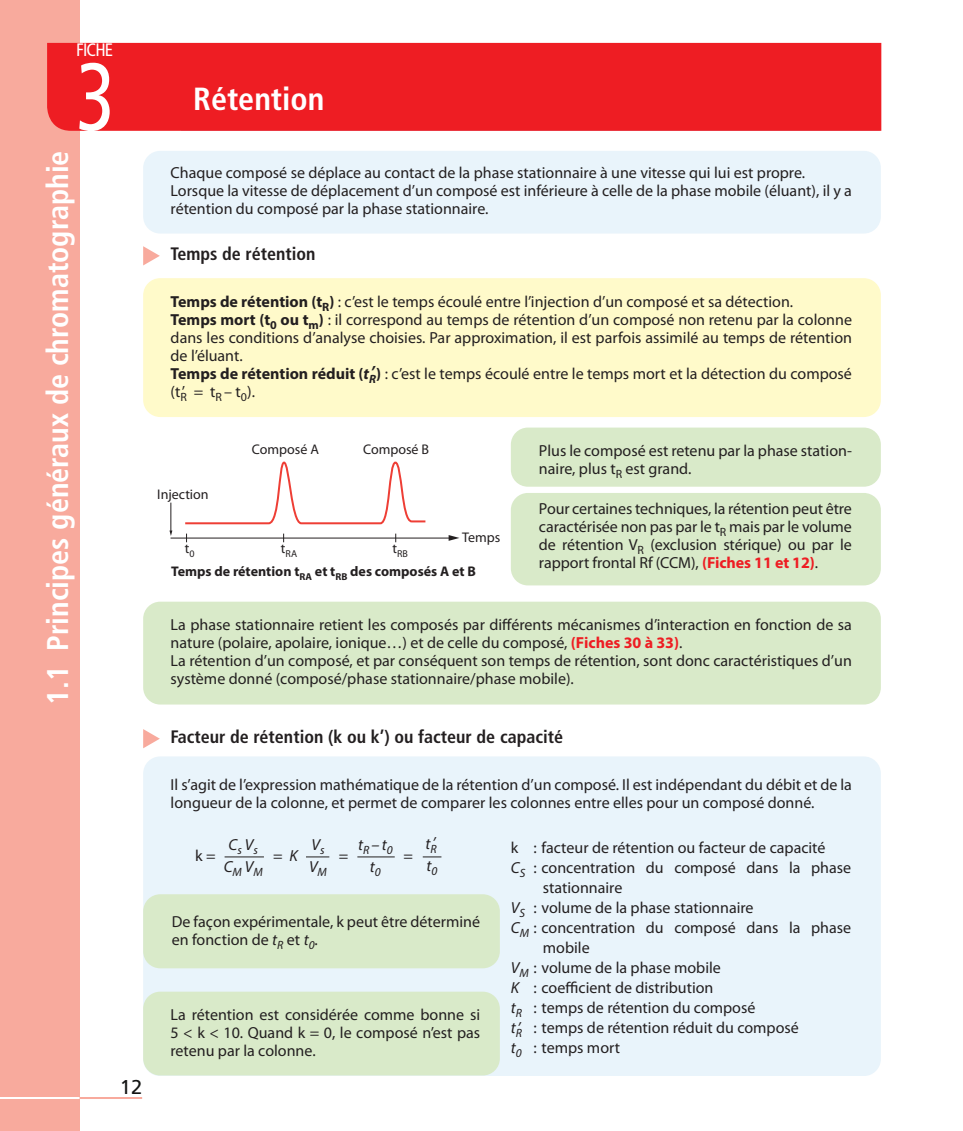
<style>
.page{position:relative;width:963px;height:1131px;background:#fff}
.page>*{position:absolute;margin:0;border:0;box-sizing:border-box;transform-origin:0 0}
.t1{font:condensed 96px "Frutiger LT Std";color:#fff;scale:.84 1}
.t2{font:700 condensed 32px "Frutiger LT Std";color:#fff}
.t3{font:700 condensed 30px "Frutiger LT Std";color:#fff}
.t4{font:20px "Frutiger LT Std";color:#131413}
.t5{font:700 condensed 18px "Frutiger LT Std";color:#231f20}
.t6{font:condensed 18px "Frutiger LT Std";letter-spacing:-.05em;color:#fff}
.t7{font:16px/18px "Myriad Pro";color:#231f20}
.t8{font:italic 16px/22px "Myriad Pro";color:#231f20;text-align:center}
.t9{font:italic 700 16px "Myriad Pro";color:#231f20}
.t10{font:700 14px "Myriad Pro";color:#231f20}
.t11{font:14px "Myriad Pro";color:#231f20}
.t12{font:10px "Myriad Pro";color:#231f20}
.s1{font-weight:700}
.s2{font-weight:700;font-style:italic}
.s3{font-weight:700;color:#ee1d23}
.s4{font-style:italic}
</style>
<div class="page">
<div style="left:0;top:0;width:80px;height:1130px;background:#f8aa9d"></div>
<hr style="left:0;top:1096px;width:80px;height:2px;background:#fff">
<hr style="left:80px;top:1096px;width:62px;height:2px;background:#f8aa9d">
<div style="left:47px;top:43px;width:834px;height:88px;background:#ee1d23"></div>
<div style="left:510px;top:493px;width:370px;height:92px;background:#d9eac9;border-radius:17px"></div>
<svg style="left:143px;top:246px;width:17px;height:19px"></svg>
<div style="left:143px;top:756px;width:737px;height:319px;background:#e9f4fb;border-radius:17px"></div>
<div style="left:143px;top:278px;width:737px;height:139px;background:#fffaca;border-radius:17px"></div>
<div style="left:143px;top:601px;width:737px;height:103px;background:#d9eac9;border-radius:17px"></div>
<svg style="left:143px;top:729px;width:17px;height:19px"></svg>
<div style="left:510px;top:427px;width:370px;height:59px;background:#d9eac9;border-radius:17px"></div>
<hr style="left:170px;top:537px;width:280px;height:1px;background:#231f20">
<svg style="left:448px;top:535px;width:11px;height:6px"></svg>
<svg style="left:185px;top:461px;width:241px;height:64px"></svg>
<svg style="left:169px;top:502px;width:3px;height:34px"></svg>
<div style="left:143px;top:151px;width:737px;height:82px;background:#e9f4fb;border-radius:17px"></div>
<div style="left:143px;top:991px;width:356px;height:84px;background:#d9eac9;border-radius:17px"></div>
<div style="left:143px;top:894px;width:356px;height:74px;background:#d9eac9;border-radius:17px"></div>
<hr style="left:224px;top:856px;width:40px;height:1px;background:#231f20">
<svg style="left:306px;top:856px;width:23px;height:1px"></svg>
<hr style="left:357px;top:856px;width:37px;height:1px;background:#231f20">
<svg style="left:422px;top:856px;width:19px;height:1px"></svg>
<p class="t6" style="left:76px;top:43px;width:38px">FICHE</p>
<h1 class="t1" style="left:76px;top:59px;width:48px">3</h1>
<h3 class="t3" style="left:46px;top:704px;width:555px;rotate:-90deg">1.1 Principes généraux de chromatographie</h3>
<p class="t4" style="left:120px;top:1078px;width:24px">12</p>
<h2 class="t2" style="left:193px;top:86px;width:133px">Rétention</h2>
<p class="t7" style="left:170px;top:165px;width:682px">Chaque composé se déplace au contact de la phase stationnaire à une vitesse qui lui est propre.<br>Lorsque la vitesse de déplacement d’un composé est inférieure à celle de la phase mobile (éluant), il y a rétention du composé par la phase stationnaire.</p>
<p class="t5" style="left:170px;top:247px;width:147px">Temps de rétention</p>
<p class="t7" style="left:170px;top:293px;width:682px"><span class="s1">Temps de rétention (t</span><sub>R</sub><span class="s1">)</span> : c’est le temps écoulé entre l’injection d’un composé et sa détection.<br><span class="s1">Temps mort (t</span><sub>0</sub> <span class="s1">ou t</span><sub>m</sub><span class="s1">)</span> : il correspond au temps de rétention d’un composé non retenu par la colonne dans les conditions d’analyse choisies. Par approximation, il est parfois assimilé au temps de rétention de l’éluant.<br><span class="s1">Temps de rétention réduit (</span><span class="s2">t</span><sub>R</sub><span class="s1">)</span> : c’est le temps écoulé entre le temps mort et la détection du composé (t<sub>R</sub> = t<sub>R</sub> – t<sub>0</sub>).</p>
<p class="t9" style="left:371px;top:366px;width:6px">’</p>
<p class="t7" style="left:182px;top:384px;width:5px">’</p>
<p class="t11" style="left:157px;top:489px;width:53px">Injection</p>
<p class="t11" style="left:185px;top:543px;width:11px">t<sub>0</sub></p>
<p class="t11" style="left:252px;top:443px;width:69px">Composé A</p>
<p class="t11" style="left:363px;top:443px;width:68px">Composé B</p>
<p class="t12" style="left:281px;top:549px;width:18px"><sup>t</sup>RA</p>
<p class="t12" style="left:392px;top:549px;width:17px"><sup>t</sup>RB</p>
<p class="t11" style="left:462px;top:531px;width:40px">Temps</p>
<p class="t10" style="left:171px;top:565px;width:306px">Temps de rétention t<sub>RA</sub> et t<sub>RB</sub> des composés A et B</p>
<p class="t7" style="left:538px;top:443px;width:314px">Plus le composé est retenu par la phase station&shy;naire, plus t<sub>R</sub> est grand.</p>
<p class="t7" style="left:538px;top:501px;width:314px;text-align:justify">Pour certaines techniques, la rétention peut être caractérisée non pas par le t<sub>R</sub> mais par le volume de rétention V<sub>R</sub> (exclusion stérique) ou par le rapport frontal Rf (CCM), <span class="s3">(Fiches 11 et 12)</span>.</p>
<p class="t7" style="left:170px;top:617px;width:682px">La phase stationnaire retient les composés par différents mécanismes d’interaction en fonction de sa nature (polaire, apolaire, ionique…) et de celle du composé, <span class="s3">(Fiches 30 à 33)</span>.<br>La rétention d’un composé, et par conséquent son temps de rétention, sont donc caractéristiques d’un système donné (composé/phase stationnaire/phase mobile).</p>
<p class="t5" style="left:170px;top:729px;width:394px">Facteur de rétention (k ou k’) ou facteur de capacité</p>
<p class="t7" style="left:170px;top:777px;width:682px">Il s’agit de l’expression mathématique de la rétention d’un composé. Il est indépendant du débit et de la longueur de la colonne, et permet de comparer les colonnes entre elles pour un composé donné.</p>
<p class="t8" style="left:432px;top:832px;width:5px">’</p>
<p class="t7" style="left:195px;top:847px;width:22px">k =</p>
<p class="t8" style="left:223px;top:834px;width:41px">C<sub>s</sub> V<sub>s<br></sub>C<sub>M</sub> V<sub>M</sub></p>
<p class="t7" style="left:273px;top:847px;width:26px">= <span class="s4">K</span></p>
<p class="t8" style="left:309px;top:834px;width:19px;text-align:left">V<sub>s<br></sub>V<sub>M</sub></p>
<p class="t8" style="left:358px;top:834px;width:36px">t<sub>R</sub> – t<sub>0 </sub>t<sub>0</sub></p>
<p class="t8" style="left:425px;top:833px;width:14px;text-align:left">t<sub>R </sub>t<sub>0</sub></p>
<p class="t7" style="left:338px;top:847px;width:11px">=</p>
<p class="t7" style="left:403px;top:847px;width:11px">=</p>
<p class="t7" style="left:172px;top:913px;width:309px">De façon expérimentale, k peut être déterminé en fonction de <span class="s4">t</span><sub>R</sub> et <span class="s4">t</span><sub>0</sub>.</p>
<p class="t7" style="left:170px;top:1006px;width:311px;text-align:justify">La rétention est considérée comme bonne si 5 &lt; k &lt; 10. Quand k = 0, le composé n’est pas retenu par la colonne.</p>
<p class="t7" style="left:510px;top:839px;width:316px">k : facteur de rétention ou facteur de capacité</p>
<p class="t7" style="left:510px;top:859px;width:342px"><span class="s4">C</span><sub>S</sub> : concentration du composé dans la phase</p>
<p class="t7" style="left:542px;top:879px;width:81px">stationnaire</p>
<p class="t7" style="left:510px;top:899px;width:244px"><span class="s4">V</span><sub>S</sub> : volume de la phase stationnaire</p>
<p class="t7" style="left:510px;top:919px;width:342px"><span class="s4">C</span><sub>M</sub> : concentration du composé dans la phase</p>
<p class="t7" style="left:542px;top:939px;width:48px">mobile</p>
<p class="t7" style="left:510px;top:959px;width:211px"><span class="s4">V</span><sub>M</sub> : volume de la phase mobile</p>
<p class="t7" style="left:510px;top:979px;width:204px"><span class="s4">K</span> : coefficient de distribution</p>
<p class="t7" style="left:510px;top:999px;width:246px"><span class="s4">t</span><sub>R</sub> : temps de rétention du composé</p>
<p class="t7" style="left:510px;top:1019px;width:289px"><span class="s4">t</span><sub>R</sub> : temps de rétention réduit du composé</p>
<p class="t7" style="left:510px;top:1039px;width:111px"><span class="s4">t</span><sub>0</sub> : temps mort</p>
<p class="t8" style="left:517px;top:1017px;width:5px">’</p>
</div>
